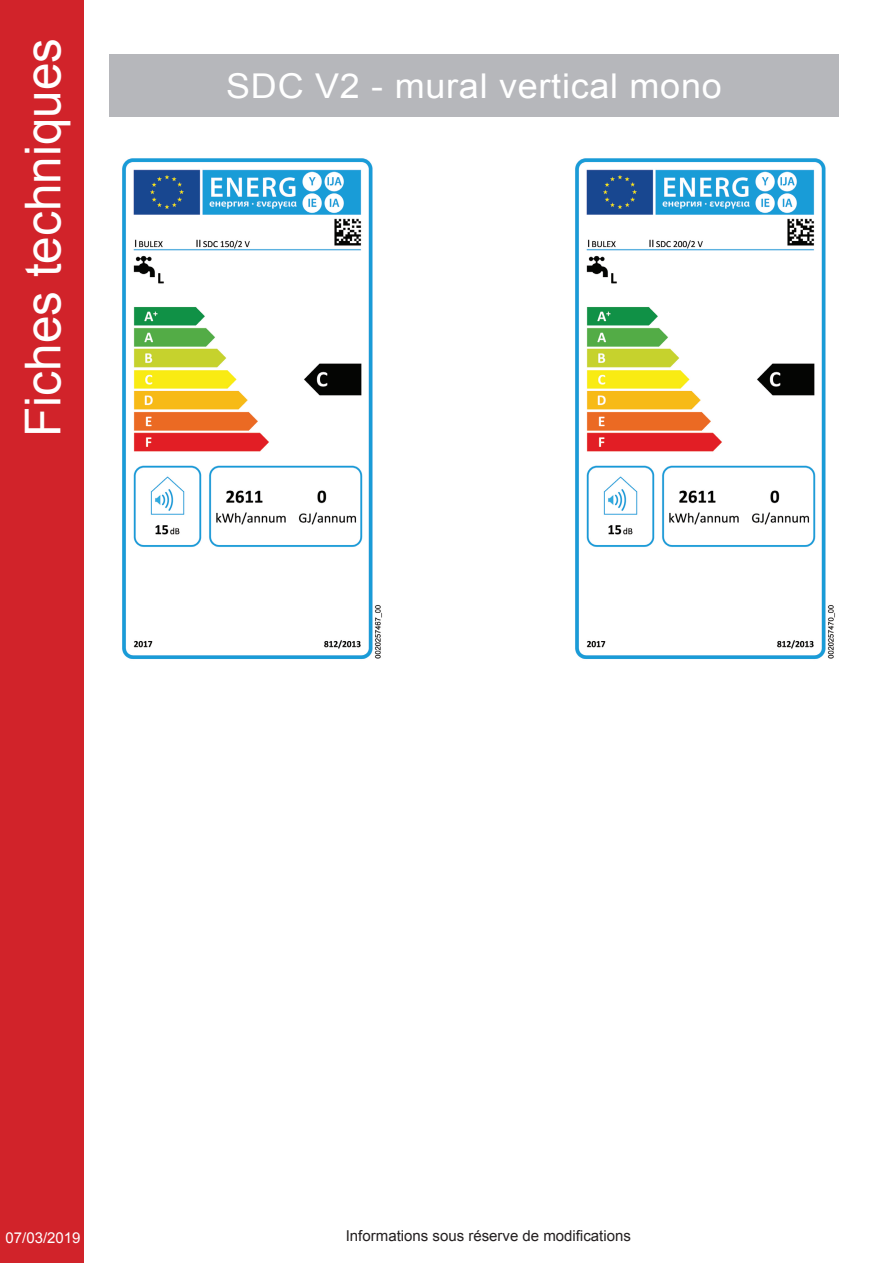
<style>
.page{position:relative;width:893px;height:1263px;background:#fff}
.page>*{position:absolute;margin:0;border:0;box-sizing:border-box;transform-origin:0 0}
.t1{font:49.5px "Arial";color:#fff}
.t2{font:34.2px "Arial";letter-spacing:.02em;color:#fff;scale:1.05 1}
.t3{font:15px "Arial";color:#231f20}
.t4{font:15px "Arial";color:#fff}
</style>
<div class="page">
<div style="left:109px;top:54px;width:730px;height:63px;background:#b6b7bb"></div>
<img style="left:122px;top:158px;width:260px;height:501px">
<img style="left:575px;top:158px;width:260px;height:501px">
<div style="left:0;top:0;width:84px;height:1263px;background:#d1232a"></div>
<h1 class="t1" style="left:11px;top:437px;width:400px;rotate:-90deg">Fiches techniques</h1>
<p class="t2" style="left:226px;top:63px;width:473px">SDC V2 - mural vertical mono</p>
<p class="t4" style="left:6px;top:1228px;width:77px">07/03/2019</p>
<p class="t3" style="left:346px;top:1226px;width:287px">Informations sous réserve de modifications</p>
</div>
